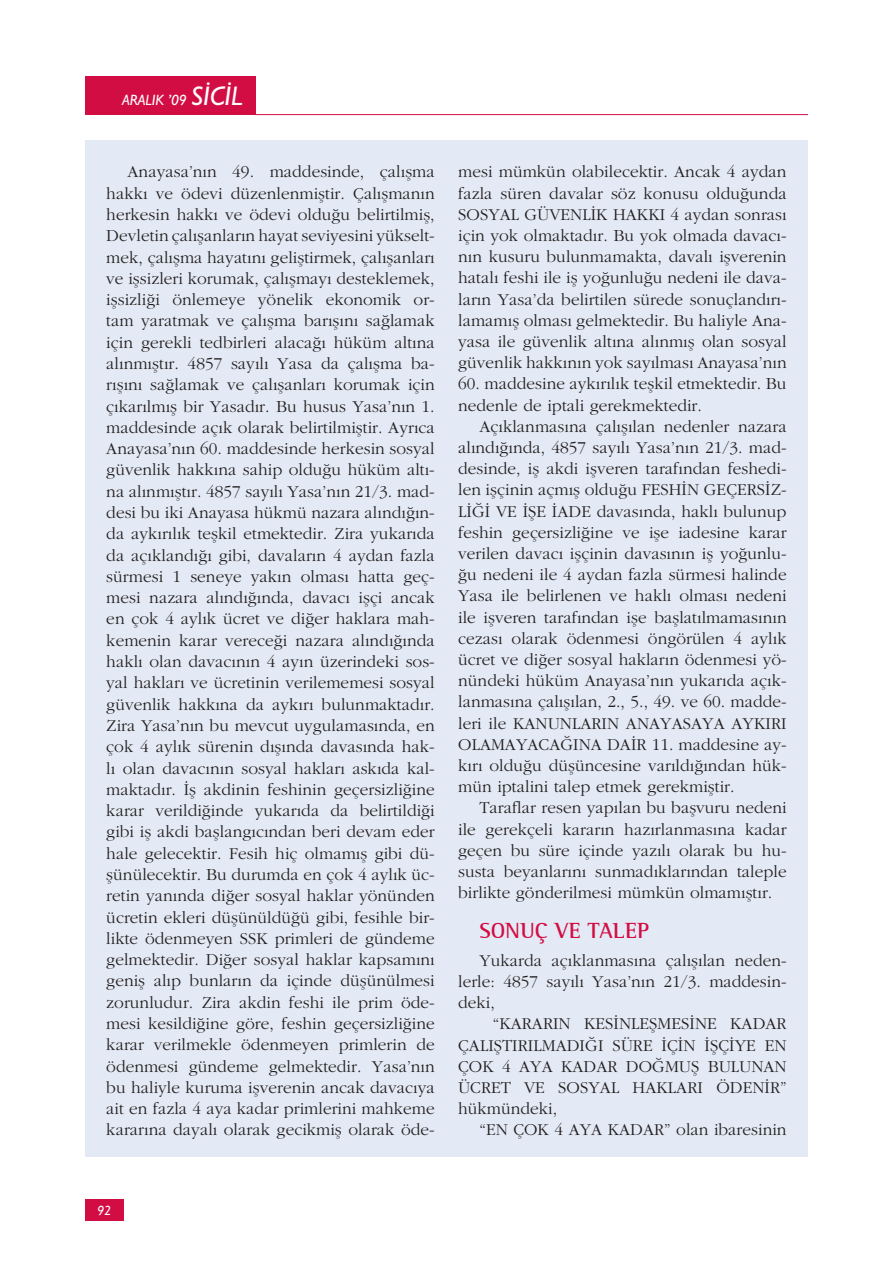
<style>
.page{position:relative;width:893px;height:1263px;background:#fff}
.page>*{position:absolute;margin:0;border:0;box-sizing:border-box;transform-origin:0 0}
.t1{font:700 22.5px "Rotis Semi Serif";color:#d20d44}
.t2{font:17.25px/21.3px "Garamond Turk";letter-spacing:.005em;color:#231f20;text-align:justify}
.t3{font:italic 500 15px "Gill Sans";color:#fff}
.t4{font:italic 500 13.5px "Gill Sans";color:#fff}
.s1{font-size:27px}
</style>
<div class="page">
<div style="left:85px;top:77px;width:170px;height:38px;background:#d20d44"></div>
<hr style="left:255px;top:114px;width:553px;height:1px;background:#d20d44">
<div style="left:85px;top:1199px;width:38px;height:21px;background:#d20d44"></div>
<div style="left:85px;top:140px;width:723px;height:1017px;background:#e4eaf5"></div>
<p class="t3" style="left:122px;top:91px;width:122px">ARALIK ’09 <span class="s1">SİCİL</span></p>
<p class="t2" style="left:106px;top:161px;width:330px;text-indent:21px">Anayasa’nın 49. maddesinde, çalışma hakkı ve ödevi düzenlenmiştir. Çalışmanın herkesin hakkı ve ödevi olduğu belirtilmiş, Devletin çalışanların hayat seviyesini yükselt&shy;mek, çalışma hayatını geliştirmek, çalışanları ve işsizleri korumak, çalışmayı desteklemek, işsizliği önlemeye yönelik ekonomik or&shy;tam yaratmak ve çalışma barışını sağlamak için gerekli tedbirleri alacağı hüküm altına alınmıştır. 4857 sayılı Yasa da çalışma ba&shy;rışını sağlamak ve çalışanları korumak için çıkarılmış bir Yasadır. Bu husus Yasa’nın 1. maddesinde açık olarak belirtilmiştir. Ayrıca Anayasa’nın 60. maddesinde herkesin sosyal güvenlik hakkına sahip olduğu hüküm altı&shy;na alınmıştır. 4857 sayılı Yasa’nın 21/3. mad&shy;desi bu iki Anayasa hükmü nazara alındığın&shy;da aykırılık teşkil etmektedir. Zira yukarıda da açıklandığı gibi, davaların 4 aydan fazla sürmesi 1 seneye yakın olması hatta geç&shy;mesi nazara alındığında, davacı işçi ancak en çok 4 aylık ücret ve diğer haklara mah&shy;kemenin karar vereceği nazara alındığında haklı olan davacının 4 ayın üzerindeki sos&shy;yal hakları ve ücretinin verilememesi sosyal güvenlik hakkına da aykırı bulunmaktadır.<br>Zira Yasa’nın bu mevcut uygulamasında, en çok 4 aylık sürenin dışında davasında hak&shy;lı olan davacının sosyal hakları askıda kal&shy;maktadır. İş akdinin feshinin geçersizliğine karar verildiğinde yukarıda da belirtildiği gibi iş akdi başlangıcından beri devam eder hale gelecektir. Fesih hiç olmamış gibi dü&shy;şünülecektir. Bu durumda en çok 4 aylık üc&shy;retin yanında diğer sosyal haklar yönünden ücretin ekleri düşünüldüğü gibi, fesihle bir&shy;likte ödenmeyen SSK primleri de gündeme gelmektedir. Diğer sosyal haklar kapsamını geniş alıp bunların da içinde düşünülmesi zorunludur. Zira akdin feshi ile prim öde&shy;mesi kesildiğine göre, feshin geçersizliğine karar verilmekle ödenmeyen primlerin de ödenmesi gündeme gelmektedir. Yasa’nın bu haliyle kuruma işverenin ancak davacıya ait en fazla 4 aya kadar primlerini mahkeme kararına dayalı olarak gecikmiş olarak öde-</p>
<p class="t2" style="left:458px;top:161px;width:330px">mesi mümkün olabilecektir. Ancak 4 aydan fazla süren davalar söz konusu olduğunda SOSYAL GÜVENLİK HAKKI 4 aydan sonrası için yok olmaktadır. Bu yok olmada davacı&shy;nın kusuru bulunmamakta, davalı işverenin hatalı feshi ile iş yoğunluğu nedeni ile dava&shy;ların Yasa’da belirtilen sürede sonuçlandırı&shy;lamamış olması gelmektedir. Bu haliyle Ana&shy;yasa ile güvenlik altına alınmış olan sosyal güvenlik hakkının yok sayılması Anayasa’nın</p>
<p class="t2" style="left:458px;top:373px;width:330px">60. maddesine aykırılık teşkil etmektedir. Bu nedenle de iptali gerekmektedir.</p>
<p class="t2" style="left:458px;top:415px;width:330px;text-indent:21px">Açıklanmasına çalışılan nedenler nazara alındığında, 4857 sayılı Yasa’nın 21/3. mad&shy;desinde, iş akdi işveren tarafından feshedi&shy;len işçinin açmış olduğu FESHİN GEÇERSİZ-LİĞİ VE İŞE İADE davasında, haklı bulunup feshin geçersizliğine ve işe iadesine karar verilen davacı işçinin davasının iş yoğunlu&shy;ğu nedeni ile 4 aydan fazla sürmesi halinde Yasa ile belirlenen ve haklı olması nedeni ile işveren tarafından işe başlatılmamasının cezası olarak ödenmesi öngörülen 4 aylık ücret ve diğer sosyal hakların ödenmesi yö&shy;nündeki hüküm Anayasa’nın yukarıda açık&shy;lanmasına çalışılan, 2., 5., 49. ve 60. madde&shy;leri ile KANUNLARIN ANAYASAYA AYKIRI OLAMAYACAĞINA DAİR 11. maddesine ay&shy;kırı olduğu düşüncesine varıldığından hük&shy;mün iptalini talep etmek gerekmiştir.</p>
<p class="t2" style="left:458px;top:797px;width:330px;text-indent:21px">Taraflar resen yapılan bu başvuru nedeni ile gerekçeli kararın hazırlanmasına kadar geçen bu süre içinde yazılı olarak bu hu&shy;susta beyanlarını sunmadıklarından taleple birlikte gönderilmesi mümkün olmamıştır.</p>
<h1 class="t1" style="left:479px;top:917px;width:171px">SONUÇ VE TALEP</h1>
<p class="t2" style="left:458px;top:949px;width:330px;text-indent:21px">Yukarda açıklanmasına çalışılan neden&shy;lerle: 4857 sayılı Yasa’nın 21/3. maddesin&shy;deki,</p>
<p class="t2" style="left:458px;top:1013px;width:330px;text-indent:35px">“KARARIN KESİNLEŞMESİNE KADAR ÇALIŞTIRILMADIĞI SÜRE İÇİN İŞÇİYE EN ÇOK 4 AYA KADAR DOĞMUŞ BULUNAN ÜCRET VE SOSYAL HAKLARI ÖDENİR” hükmündeki,</p>
<p class="t2" style="left:479px;top:1119px;width:309px">“EN ÇOK 4 AYA KADAR” olan ibaresinin</p>
<p class="t4" style="left:97px;top:1202px;width:16px">92</p>
</div>
